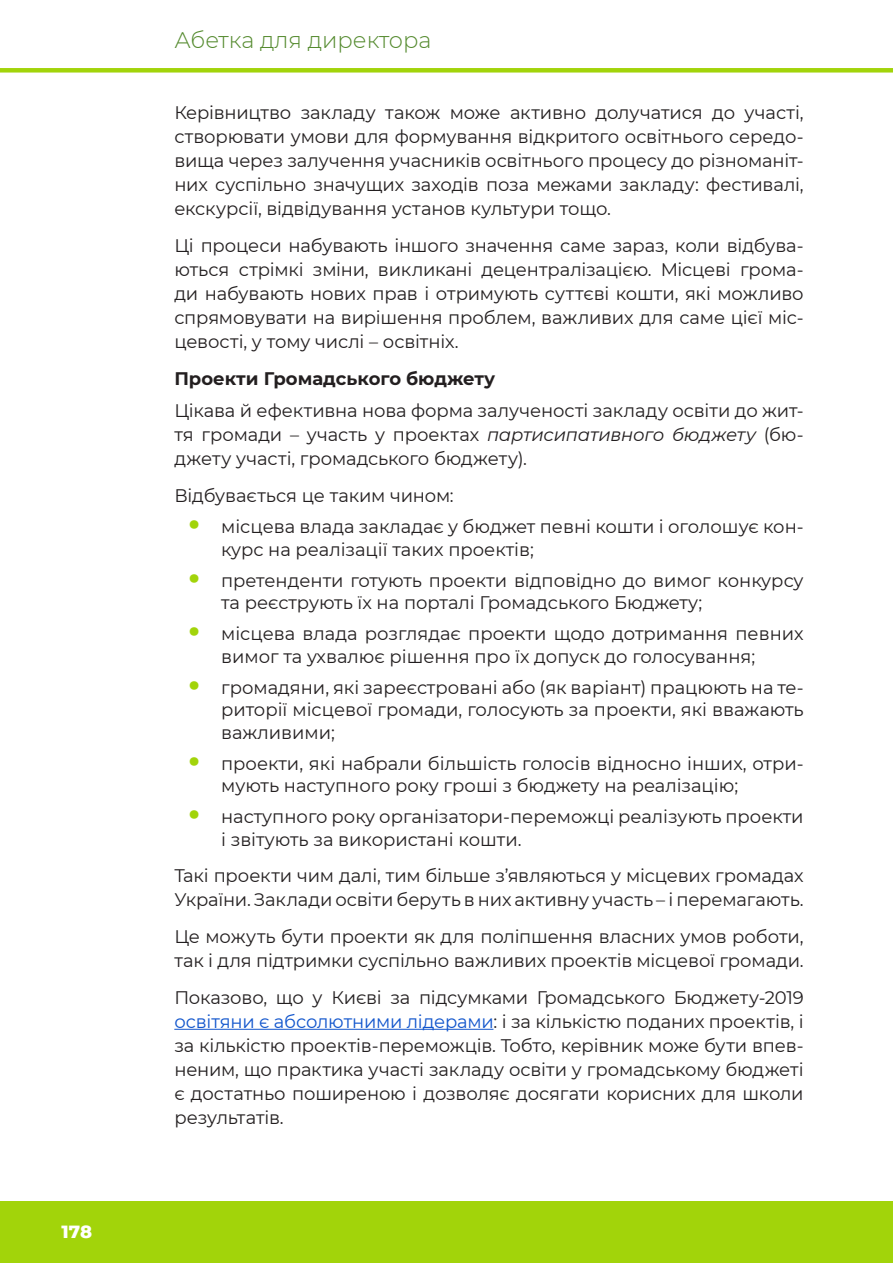
<style>
.page{position:relative;width:893px;height:1263px;background:#fff}
.page>*{position:absolute;margin:0;border:0;box-sizing:border-box;transform-origin:0 0}
.t1{font:300 22.5px "Montserrat";color:#548a2e}
.Body_Text{font:18.15px/24px "Montserrat";color:#231f20}
.SubH3{font:700 18.15px "Montserrat";color:#231f20}
.t2{font:800 18px "Montserrat";color:#fff}
.s1{font-style:italic;font-size:18px}
.s2{font-weight:800;font-size:30.3px;color:#a2d40a}
.s3{color:#15c}
</style>
<div class="page">
<div style="left:0;top:1201px;width:893px;height:62px;background:#a2d40a"></div>
<div style="left:0;top:68px;width:893px;height:5px;background:#a2d40a"></div>
<hr style="left:174px;top:1029px;width:319px;height:1px;background:#15c">
<p class="t2" style="left:62px;top:1218px;width:32px">178</p>
<p class="t1" style="left:174px;top:25px;width:259px">Абетка для директора</p>
<p class="Body_Text" style="left:174px;top:100px;width:631px;text-align:justify">Керівництво закладу також може активно долучатися до участі, створювати умови для формування відкритого освітнього середо&shy;вища через залучення учасників освітнього процесу до різноманіт&shy;них суспільно значущих заходів поза межами закладу: фестивалі, екскурсії, відвідування установ культури тощо.</p>
<p class="Body_Text" style="left:174px;top:233px;width:631px;text-align:justify">Ці процеси набувають іншого значення саме зараз, коли відбува&shy;ються стрімкі зміни, викликані децентралізацією. Місцеві грома&shy;ди набувають нових прав і отримують суттєві кошти, які можливо спрямовувати на вирішення проблем, важливих для саме цієї міс&shy;цевості, у тому числі – освітніх.</p>
<p class="SubH3" style="left:174px;top:365px;width:322px">Проекти Громадського бюджету</p>
<p class="Body_Text" style="left:174px;top:398px;width:631px;text-align:justify">Цікава й ефективна нова форма залученості закладу освіти до жит&shy;тя громади – участь у проектах <span class="s1">партисипативного бюджету</span> (бю&shy;джету участі, громадського бюджету).</p>
<p class="Body_Text" style="left:174px;top:483px;width:281px">Відбувається це таким чином:</p>
<p class="Body_Text" style="left:221px;top:515px;width:584px;line-height:22.5px;text-indent:-33px"><span class="s2">•</span> місцева влада закладає у бюджет певні кошти і оголошує кон&shy;курс на реалізації таких проектів;</p>
<p class="Body_Text" style="left:221px;top:568px;width:584px;line-height:22.5px;text-indent:-33px"><span class="s2">•</span> претенденти готують проекти відповідно до вимог конкурсу та реєструють їх на порталі Громадського Бюджету;</p>
<p class="Body_Text" style="left:221px;top:622px;width:584px;line-height:22.5px;text-indent:-33px"><span class="s2">•</span> місцева влада розглядає проекти щодо дотримання певних вимог та ухвалює рішення про їх допуск до голосування;</p>
<p class="Body_Text" style="left:221px;top:675px;width:584px;line-height:22.5px;text-align:justify;text-indent:-33px"><span class="s2">•</span> громадяни, які зареєстровані або (як варіант) працюють на те&shy;риторії місцевої громади, голосують за проекти, які вважають важливими;</p>
<p class="Body_Text" style="left:221px;top:751px;width:584px;line-height:22.5px;text-indent:-33px"><span class="s2">•</span> проекти, які набрали більшість голосів відносно інших, отри&shy;мують наступного року гроші з бюджету на реалізацію;</p>
<p class="Body_Text" style="left:221px;top:805px;width:584px;line-height:22.5px;text-indent:-33px"><span class="s2">•</span> наступного року організатори-переможці реалізують проекти і звітують за використані кошти.</p>
<p class="Body_Text" style="left:174px;top:863px;width:631px">Такі проекти чим далі, тим більше з’являються у місцевих громадах<br>України. Заклади освіти беруть в них активну участь – і перемагають.</p>
<p class="Body_Text" style="left:174px;top:924px;width:631px">Це можуть бути проекти як для поліпшення власних умов роботи, так і для підтримки суспільно важливих проектів місцевої громади.</p>
<p class="Body_Text" style="left:174px;top:985px;width:631px;text-align:justify">Показово, що у Києві за підсумками Громадського Бюджету-2019 <span class="s3">освітяни є абсолютними лідерами</span>: і за кількістю поданих проектів, і за кількістю проектів-переможців. Тобто, керівник може бути впев&shy;неним, що практика участі закладу освіти у громадському бюджеті є достатньо поширеною і дозволяє досягати корисних для школи результатів.</p>
</div>
